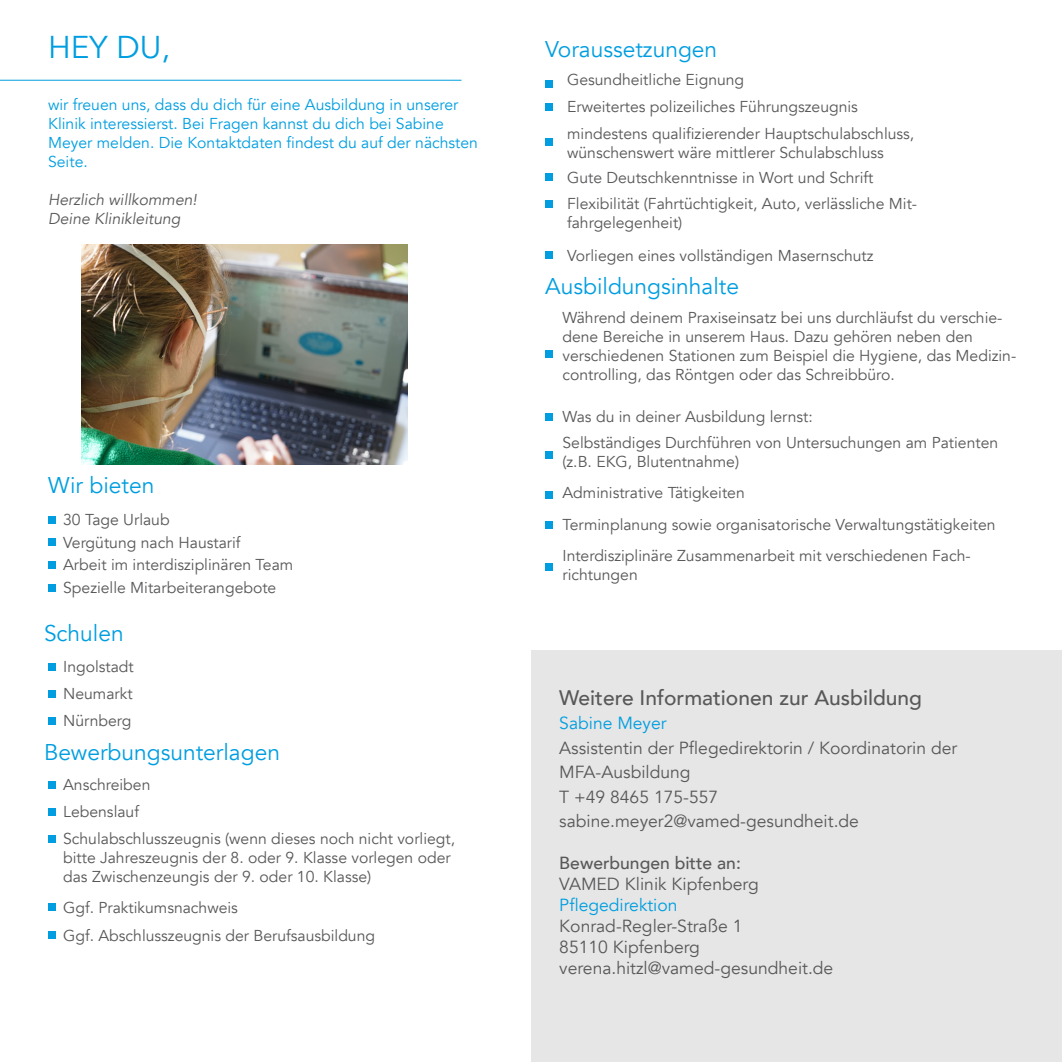
<style>
.page{position:relative;width:1062px;height:1062px;background:#fff}
.page>*{position:absolute;margin:0;border:0;box-sizing:border-box;transform-origin:0 0}
.t1{font:31.5px "Avenir";color:#009ee0}
.t2{font:22.75px "Avenir";color:#009ee0}
.t3{font:500 21px "Avenir";color:#58585a}
.t4{font:17.5px/24.5px "Avenir";color:#58585a}
.t5{font:500 17.5px "Avenir";color:#58585a}
.t6{font:17.5px "Avenir";color:#009ee0}
.t7{font:15.75px/18.9px "Avenir";color:#58585a}
.t8{font:15.75px/18.9px "Avenir";color:#009ee0}
.t9{font:italic 15.75px "Avenir";color:#58585a}
.s1{color:#009ee0}
</style>
<div class="page">
<div style="left:532px;top:651px;width:530px;height:411px;background:#e6e6e6"></div>
<hr style="left:0;top:80px;width:461px;height:1px;background:#009ee0">
<div style="left:48px;top:516px;width:8px;height:7px;background:#009ee0"></div>
<div style="left:48px;top:538px;width:8px;height:8px;background:#009ee0"></div>
<div style="left:48px;top:561px;width:8px;height:8px;background:#009ee0"></div>
<div style="left:48px;top:584px;width:8px;height:7px;background:#009ee0"></div>
<div style="left:48px;top:663px;width:8px;height:7px;background:#009ee0"></div>
<div style="left:48px;top:808px;width:8px;height:7px;background:#009ee0"></div>
<div style="left:48px;top:931px;width:8px;height:8px;background:#009ee0"></div>
<div style="left:48px;top:903px;width:8px;height:8px;background:#009ee0"></div>
<div style="left:48px;top:781px;width:8px;height:7px;background:#009ee0"></div>
<div style="left:48px;top:835px;width:8px;height:7px;background:#009ee0"></div>
<div style="left:545px;top:80px;width:7px;height:7px;background:#009ee0"></div>
<div style="left:545px;top:103px;width:7px;height:8px;background:#009ee0"></div>
<div style="left:545px;top:138px;width:7px;height:8px;background:#009ee0"></div>
<div style="left:545px;top:173px;width:7px;height:8px;background:#009ee0"></div>
<div style="left:545px;top:200px;width:7px;height:7px;background:#009ee0"></div>
<div style="left:48px;top:690px;width:8px;height:7px;background:#009ee0"></div>
<div style="left:48px;top:717px;width:8px;height:7px;background:#009ee0"></div>
<img style="left:82px;top:244px;width:325px;height:221px">
<div style="left:545px;top:350px;width:7px;height:8px;background:#009ee0"></div>
<div style="left:545px;top:413px;width:7px;height:7px;background:#009ee0"></div>
<div style="left:545px;top:451px;width:7px;height:7px;background:#009ee0"></div>
<div style="left:545px;top:491px;width:7px;height:8px;background:#009ee0"></div>
<div style="left:545px;top:521px;width:7px;height:7px;background:#009ee0"></div>
<div style="left:545px;top:563px;width:7px;height:8px;background:#009ee0"></div>
<div style="left:545px;top:251px;width:7px;height:8px;background:#009ee0"></div>
<p class="t1" style="left:48px;top:28px;width:123px">HEY DU,</p>
<p class="t8" style="left:48px;top:96px;width:431px">wir freuen uns, dass du dich für eine Ausbildung in unserer Klinik interessierst. Bei Fragen kannst du dich bei Sabine Meyer melden. Die Kontaktdaten findest du auf der nächsten Seite.</p>
<p class="t9" style="left:48px;top:190px;width:150px">Herzlich willkommen!</p>
<p class="t9" style="left:48px;top:209px;width:134px">Deine Klinikleitung</p>
<p class="t2" style="left:48px;top:471px;width:108px">Wir bieten</p>
<p class="t7" style="left:63px;top:510px;width:108px">30 Tage Urlaub</p>
<p class="t7" style="left:63px;top:533px;width:179px">Vergütung nach Haustarif</p>
<p class="t7" style="left:63px;top:556px;width:232px">Arbeit im interdisziplinären Team</p>
<p class="t7" style="left:63px;top:578px;width:215px">Spezielle Mitarbeiterangebote</p>
<p class="t2" style="left:44px;top:619px;width:81px">Schulen</p>
<p class="t7" style="left:63px;top:657px;width:72px">Ingolstadt</p>
<p class="t7" style="left:63px;top:684px;width:71px">Neumarkt</p>
<p class="t7" style="left:63px;top:712px;width:70px">Nürnberg</p>
<p class="t2" style="left:44px;top:739px;width:237px">Bewerbungsunterlagen</p>
<p class="t7" style="left:63px;top:775px;width:89px">Anschreiben</p>
<p class="t7" style="left:63px;top:802px;width:77px">Lebenslauf</p>
<p class="t7" style="left:63px;top:829px;width:393px">Schulabschlusszeugnis (wenn dieses noch nicht vorliegt, bitte Jahreszeugnis der 8. oder 9. Klasse vorlegen oder das Zwischenzeungis der 9. oder 10. Klasse)</p>
<p class="t7" style="left:63px;top:898px;width:176px">Ggf. Praktikumsnachweis</p>
<p class="t7" style="left:63px;top:926px;width:313px">Ggf. Abschlusszeugnis der Berufsausbildung</p>
<p class="t2" style="left:545px;top:35px;width:173px">Voraussetzungen</p>
<p class="t7" style="left:567px;top:71px;width:179px">Gesundheitliche Eignung</p>
<p class="t7" style="left:567px;top:98px;width:292px">Erweitertes polizeiliches Führungszeugnis</p>
<p class="t7" style="left:567px;top:124px;width:349px">mindestens qualifizierender Hauptschulabschluss, wünschenswert wäre mittlerer Schulabschluss</p>
<p class="t7" style="left:567px;top:168px;width:308px">Gute Deutschkenntnisse in Wort und Schrift</p>
<p class="t7" style="left:567px;top:194px;width:351px">Flexibilität (Fahrtüchtigkeit, Auto, verlässliche Mit&shy;fahrgelegenheit)</p>
<p class="t7" style="left:567px;top:246px;width:308px">Vorliegen eines vollständigen Masernschutz</p>
<p class="t2" style="left:545px;top:273px;width:195px">Ausbildungsinhalte</p>
<p class="t7" style="left:562px;top:308px;width:455px">Während deinem Praxiseinsatz bei uns durchläufst du verschie&shy;dene Bereiche in unserem Haus. Dazu gehören neben den verschiedenen Stationen zum Beispiel die Hygiene, das Medizin&shy;controlling, das Röntgen oder das Schreibbüro.</p>
<p class="t7" style="left:562px;top:407px;width:252px">Was du in deiner Ausbildung lernst:</p>
<p class="t7" style="left:562px;top:434px;width:437px">Selbständiges Durchführen von Untersuchungen am Patienten (z.B. EKG, Blutentnahme)</p>
<p class="t7" style="left:562px;top:483px;width:184px">Administrative Tätigkeiten</p>
<p class="t7" style="left:562px;top:515px;width:435px">Terminplanung sowie organisatorische Verwaltungstätigkeiten</p>
<p class="t7" style="left:562px;top:546px;width:410px">Interdisziplinäre Zusammenarbeit mit verschiedenen Fach&shy;richtungen</p>
<p class="t3" style="left:559px;top:679px;width:364px">Weitere Informationen zur Ausbildung</p>
<p class="t6" style="left:559px;top:712px;width:109px">Sabine Meyer</p>
<p class="t4" style="left:559px;top:735px;width:399px">Assistentin der Pflegedirektorin / Koordinatorin der<br>MFA-Ausbildung</p>
<p class="t4" style="left:559px;top:784px;width:160px">T +49 8465 175-557</p>
<p class="t4" style="left:559px;top:809px;width:301px">sabine.meyer2@vamed-gesundheit.de</p>
<p class="t5" style="left:559px;top:848px;width:183px">Bewerbungen bitte an:</p>
<p class="t4" style="left:559px;top:874px;width:201px;line-height:21px">VAMED Klinik Kipfenberg<br><span class="s1">Pflegedirektion</span></p>
<p class="t4" style="left:559px;top:914px;width:185px">Konrad-Regler-Straße 1</p>
<p class="t4" style="left:559px;top:935px;width:142px">85110 Kipfenberg</p>
<p class="t4" style="left:559px;top:956px;width:275px">verena.hitzl@vamed-gesundheit.de</p>
</div>
